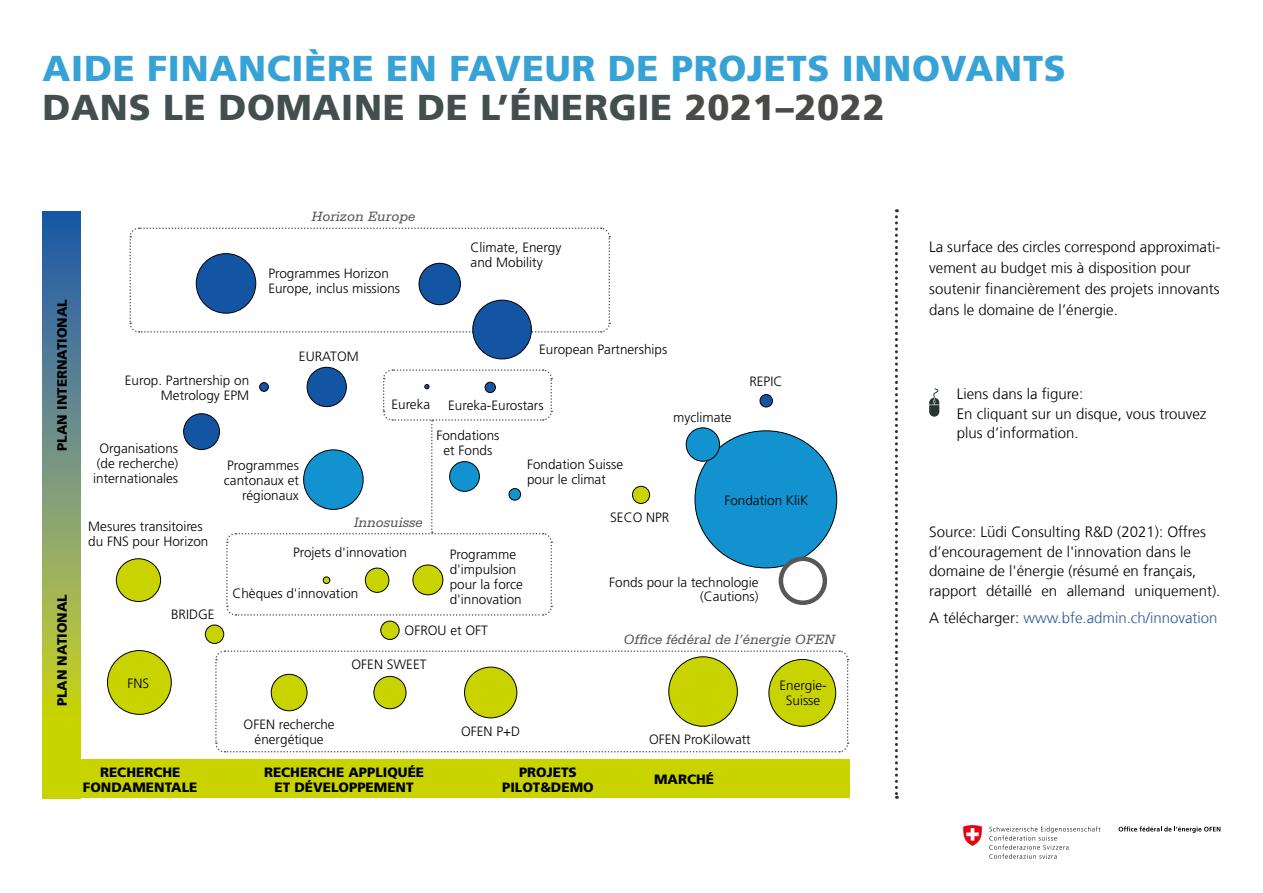
<style>
.page{position:relative;width:1263px;height:893px;background:#fff}
.page>*{position:absolute;margin:0;border:0;box-sizing:border-box;transform-origin:0 0}
.t1{font:900 36px/39px "Frutiger LT Com";letter-spacing:.02em;color:#36a2d6}
.t2{font:300 15px/19.5px "Frutiger LT Com";color:#000}
.t3{font:300 15px "Frutiger LT Com";color:#275b9b}
.t4{font:italic 14.25px "Serifa Std";color:#575756}
.t5{font:300 13.5px/15px "Frutiger LT Std";color:#000}
.t6{font:900 13.5px/15px "Frutiger LT Std";color:#000;text-align:center}
.s1{color:#434f4e}
.s2{color:#4a4a49}
.s3{font-family:"Frutiger LT Com"}
.s4{color:#000}
</style>
<div class="page">
<svg style="left:1118px;top:826px;width:102px;height:7px"></svg>
<svg style="left:989px;top:826px;width:111px;height:33px"></svg>
<svg style="left:963px;top:825px;width:19px;height:21px"></svg>
<svg style="left:895px;top:209px;width:3px;height:590px"></svg>
<svg style="left:929px;top:388px;width:11px;height:29px"></svg>
<div style="left:43px;top:760px;width:806px;height:38px;background:#c8d300"></div>
<svg style="left:43px;top:211px;width:38px;height:549px;background:#7c9a6a"></svg>
<svg style="left:215px;top:650px;width:634px;height:103px"></svg>
<svg style="left:129px;top:227px;width:482px;height:106px"></svg>
<div style="left:107px;top:651px;width:64px;height:63px;background:#c8d300;border-radius:50%"></div>
<div style="left:107px;top:650px;width:64px;height:64px;border:1px solid #000;border-radius:50%"></div>
<div style="left:760px;top:395px;width:12px;height:12px;background:#1355a3;border-radius:50%"></div>
<div style="left:760px;top:394px;width:13px;height:13px;border:1px solid #000;border-radius:50%"></div>
<div style="left:632px;top:486px;width:18px;height:17px;background:#c8d300;border-radius:50%"></div>
<div style="left:632px;top:486px;width:18px;height:18px;border:1px solid #000;border-radius:50%"></div>
<div style="left:205px;top:625px;width:19px;height:18px;background:#c8d300;border-radius:50%"></div>
<div style="left:205px;top:625px;width:19px;height:19px;border:1px solid #000;border-radius:50%"></div>
<div style="left:116px;top:559px;width:45px;height:42px;background:#c8d300;border-radius:50%"></div>
<div style="left:116px;top:559px;width:45px;height:43px;border:1px solid #000;border-radius:50%"></div>
<div style="left:695px;top:431px;width:142px;height:137px;background:#1292ce;border-radius:50%"></div>
<div style="left:779px;top:556px;width:48px;height:49px;border:4px solid #575756;border-radius:50%"></div>
<div style="left:307px;top:367px;width:39px;height:40px;border:1px solid #000;border-radius:50%"></div>
<div style="left:381px;top:621px;width:18px;height:18px;background:#c8d300;border-radius:50%"></div>
<div style="left:381px;top:621px;width:18px;height:19px;border:1px solid #000;border-radius:50%"></div>
<div style="left:473px;top:300px;width:58px;height:59px;background:#1355a3;border-radius:50%"></div>
<div style="left:473px;top:300px;width:58px;height:59px;border:1px solid #000;border-radius:50%"></div>
<div style="left:184px;top:414px;width:35px;height:36px;background:#1355a3;border-radius:50%"></div>
<div style="left:183px;top:414px;width:37px;height:36px;border:1px solid #000;border-radius:50%"></div>
<div style="left:419px;top:263px;width:41px;height:42px;background:#1355a3;border-radius:50%"></div>
<div style="left:419px;top:263px;width:42px;height:42px;border:1px solid #000;border-radius:50%"></div>
<div style="left:271px;top:674px;width:36px;height:37px;background:#c8d300;border-radius:50%"></div>
<div style="left:271px;top:674px;width:36px;height:37px;border:1px solid #000;border-radius:50%"></div>
<div style="left:374px;top:676px;width:32px;height:33px;background:#c8d300;border-radius:50%"></div>
<div style="left:374px;top:676px;width:32px;height:33px;border:1px solid #000;border-radius:50%"></div>
<div style="left:769px;top:659px;width:67px;height:67px;background:#c8d300;border-radius:50%"></div>
<div style="left:769px;top:659px;width:67px;height:67px;border:1px solid #000;border-radius:50%"></div>
<div style="left:669px;top:657px;width:68px;height:69px;background:#c8d300;border-radius:50%"></div>
<div style="left:669px;top:657px;width:68px;height:69px;border:1px solid #000;border-radius:50%"></div>
<svg style="left:226px;top:368px;width:327px;height:248px"></svg>
<div style="left:464px;top:667px;width:53px;height:51px;background:#c8d300;border-radius:50%"></div>
<div style="left:464px;top:667px;width:53px;height:51px;border:1px solid #000;border-radius:50%"></div>
<div style="left:196px;top:254px;width:60px;height:59px;background:#1355a3;border-radius:50%"></div>
<div style="left:196px;top:253px;width:60px;height:60px;border:1px solid #000;border-radius:50%"></div>
<div style="left:686px;top:428px;width:33px;height:33px;background:#1292ce;border-radius:50%"></div>
<div style="left:686px;top:428px;width:34px;height:33px;border:1px solid #000;border-radius:50%"></div>
<h1 class="t1" style="left:43px;top:49px;width:1025px">AIDE FINANCIÈRE EN FAVEUR DE PROJETS INNOVANTS<br><span class="s1">DANS LE DOMAINE DE L’ÉNERGIE</span> <span class="s2">2021–2022</span></h1>
<p class="t6" style="left:54px;top:451px;width:153px;rotate:-90deg">PLAN INTERNATIONAL</p>
<p class="t6" style="left:54px;top:706px;width:114px;rotate:-90deg">PLAN NATIONAL</p>
<p class="t4" style="left:311px;top:208px;width:105px">Horizon Europe</p>
<p class="t5" style="left:268px;top:266px;width:133px">Programmes Horizon<br>Europe, inclus missions</p>
<p class="t5" style="left:471px;top:240px;width:92px">Climate, Energy and Mobility</p>
<p class="t5" style="left:125px;top:373px;width:126px;text-align:right">Europ. Partnership on<br>Metrology EPM</p>
<p class="t5" style="left:299px;top:349px;width:61px">EURATOM</p>
<p class="t5" style="left:93px;top:441px;width:86px;text-align:center">Organisations (de recherche) internationales</p>
<p class="t5" style="left:224px;top:458px;width:77px;text-align:right">Programmes cantonaux et régionaux</p>
<p class="t5" style="left:391px;top:397px;width:40px">Eureka</p>
<p class="t5" style="left:539px;top:342px;width:130px">European Partnerships</p>
<p class="t5" style="left:448px;top:398px;width:97px">Eureka-Eurostars</p>
<p class="t5" style="left:436px;top:428px;width:65px;text-align:center">Fondations et Fonds</p>
<p class="t5" style="left:527px;top:457px;width:98px">Fondation Suisse pour le climat</p>
<p class="t5" style="left:673px;top:410px;width:60px">myclimate</p>
<p class="t5" style="left:749px;top:374px;width:35px">REPIC</p>
<p class="t5" style="left:724px;top:493px;width:86px">Fondation KliK</p>
<p class="t5" style="left:88px;top:519px;width:122px">Mesures transitoires du FNS pour Horizon</p>
<p class="t5" style="left:128px;top:676px;width:23px">FNS</p>
<p class="t5" style="left:171px;top:607px;width:45px">BRIDGE</p>
<p class="t4" style="left:354px;top:514px;width:70px">Innosuisse</p>
<p class="t5" style="left:293px;top:545px;width:115px">Projets d'innovation</p>
<p class="t5" style="left:450px;top:547px;width:75px">Programme d<span class="s3">'</span>impulsion pour la force d<span class="s3">'</span>innovation</p>
<p class="t5" style="left:232px;top:586px;width:128px">Chèques d'innovation</p>
<p class="t5" style="left:405px;top:623px;width:85px">OFROU et OFT</p>
<p class="t5" style="left:352px;top:657px;width:76px">OFEN SWEET</p>
<p class="t5" style="left:244px;top:717px;width:93px;text-align:center">OFEN recherche énergétique</p>
<p class="t5" style="left:461px;top:724px;width:61px">OFEN P+D</p>
<p class="t5" style="left:610px;top:510px;width:61px">SECO NPR</p>
<p class="t5" style="left:609px;top:576px;width:151px;line-height:13.5px;text-align:right">Fonds pour la technologie (Cautions)</p>
<p class="t4" style="left:623px;top:632px;width:213px">Office fédéral de l’énergie OFEN</p>
<p class="t5" style="left:649px;top:732px;width:103px">OFEN ProKilowatt</p>
<p class="t5" style="left:779px;top:678px;width:49px;text-align:center">Energie-<br>Suisse</p>
<p class="t6" style="left:83px;top:764px;width:116px">RECHERCHE<br>FONDAMENTALE</p>
<p class="t6" style="left:264px;top:764px;width:162px">RECHERCHE APPLIQUÉE<br>ET DÉVELOPPEMENT</p>
<p class="t6" style="left:502px;top:764px;width:93px">PROJETS<br>PILOT&amp;DEMO</p>
<p class="t6" style="left:654px;top:772px;width:62px">MARCHÉ</p>
<p class="t2" style="left:929px;top:236px;width:293px;line-height:21px">La surface des circles correspond approximati&shy;vement au budget mis à disposition pour soutenir financièrement des projets innovants dans le domaine de l’énergie.</p>
<p class="t2" style="left:957px;top:385px;width:251px">Liens dans la figure:<br>En cliquant sur un disque, vous trouvez plus d’information.</p>
<p class="t2" style="left:929px;top:522px;width:293px">Source: Lüdi Consulting R&amp;D (2021): Offres d’encouragement de l'innovation dans le domaine de l'énergie (résumé en français, rapport détaillé en allemand uniquement).</p>
<p class="t3" style="left:929px;top:609px;width:290px"><span class="s4">A télécharger:</span> www.bfe.admin.ch/innovation</p>
</div>
